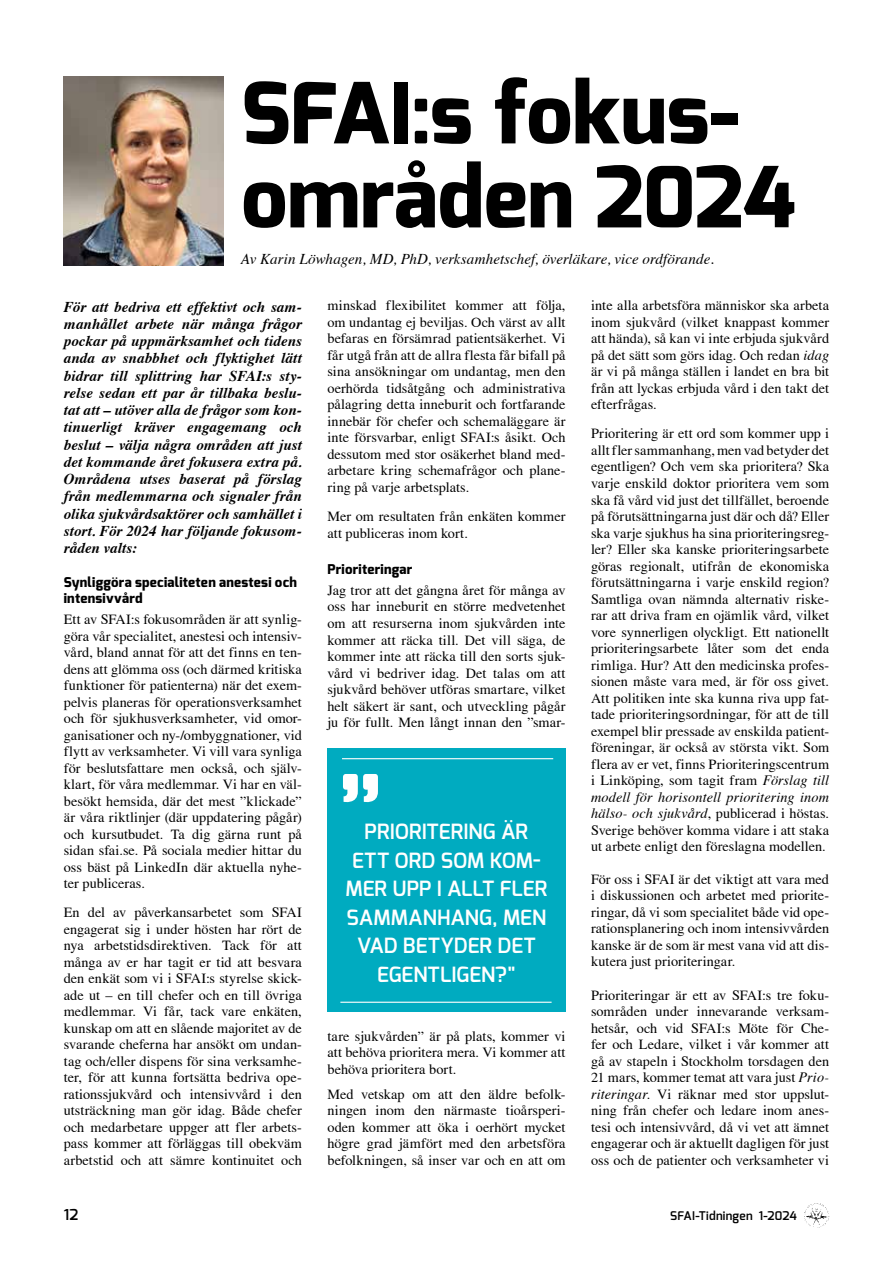
<style>
.page{position:relative;width:893px;height:1263px;background:#fff}
.page>*{position:absolute;margin:0;border:0;box-sizing:border-box;transform-origin:0 0}
.t1{font:800 84.15px/84px "Exo";letter-spacing:-.01em;color:#000}
.t2{font:600 21px/28.5px "Exo";color:#fff;text-align:center}
.t3{font:italic 700 15px/17.2px "Times";letter-spacing:.005em;color:#000;text-align:justify}
.t4{font:italic 15px "Times";letter-spacing:.005em;color:#000}
.t5{font:600 15px "Exo";color:#000}
.t6{font:14.25px/16.5px "Times";letter-spacing:.005em;color:#000;text-align:justify}
.t7{font:800 13.5px/16.5px "Exo";letter-spacing:.02em;color:#000}
.t8{font:600 12px "Exo";letter-spacing:.02em;color:#000}
.s1{font-style:italic}
</style>
<div class="page">
<img style="left:804px;top:1203px;width:25px;height:25px">
<img style="left:64px;top:77px;width:160px;height:188px">
<div style="left:327px;top:748px;width:239px;height:264px;background:#00abc0"></div>
<hr style="left:342px;top:758px;width:211px;height:1px;background:#fff">
<hr style="left:340px;top:1002px;width:212px;height:1px;background:#fff">
<svg style="left:343px;top:774px;width:35px;height:29px"></svg>
<h1 class="t1" style="left:241px;top:72px;width:556px">SFAI:s fokus&shy;områden 2024</h1>
<p class="t4" style="left:241px;top:246px;width:474px">Av Karin Löwhagen, MD, PhD, verksamhetschef, överläkare, vice ordförande.</p>
<p class="t3" style="left:64px;top:297px;width:240px">För att bedriva ett effektivt och sam&shy;manhållet arbete när många frågor pockar på uppmärksamhet och tidens anda av snabbhet och flyktighet lätt bidrar till splittring har SFAI:s sty&shy;relse sedan ett par år tillbaka beslu&shy;tat att – utöver alla de frågor som kon&shy;tinuerligt kräver engagemang och beslut – välja några områden att just det kommande året fokusera extra på.<br>Områdena utses baserat på förslag från medlemmarna och signaler från olika sjukvårdsaktörer och samhället i stort. För 2024 har följande fokusom&shy;råden valts:</p>
<p class="t7" style="left:64px;top:574px;width:235px">Synliggöra specialiteten anestesi och intensivvård</p>
<p class="t6" style="left:64px;top:611px;width:240px">Ett av SFAI:s fokusområden är att synlig&shy;göra vår specialitet, anestesi och intensiv&shy;vård, bland annat för att det finns en ten&shy;dens att glömma oss (och därmed kritiska funktioner för patienterna) när det exem&shy;pelvis planeras för operationsverksamhet och för sjukhusverksamheter, vid omor&shy;ganisationer och ny-/ombyggnationer, vid flytt av verksamheter. Vi vill vara synliga för beslutsfattare men också, och själv&shy;klart, för våra medlemmar. Vi har en väl&shy;besökt hemsida, där det mest ”klickade” är våra riktlinjer (där uppdatering pågår) och kursutbudet. Ta dig gärna runt på sidan sfai.se. På sociala medier hittar du oss bäst på LinkedIn där aktuella nyhe&shy;ter publiceras.</p>
<p class="t6" style="left:64px;top:904px;width:240px">En del av påverkansarbetet som SFAI engagerat sig i under hösten har rört de nya arbetstidsdirektiven. Tack för att många av er har tagit er tid att besvara den enkät som vi i SFAI:s styrelse skick&shy;ade ut – en till chefer och en till övriga medlemmar. Vi får, tack vare enkäten, kunskap om att en slående majoritet av de svarande cheferna har ansökt om undan&shy;tag och/eller dispens för sina verksamhe&shy;ter, för att kunna fortsätta bedriva ope&shy;rationssjukvård och intensivvård i den utsträckning man gör idag. Både chefer och medarbetare uppger att fler arbets&shy;pass kommer att förläggas till obekväm arbetstid och att sämre kontinuitet och</p>
<p class="t6" style="left:327px;top:297px;width:240px">minskad flexibilitet kommer att följa, om undantag ej beviljas. Och värst av allt befaras en försämrad patientsäkerhet. Vi får utgå från att de allra flesta får bifall på sina ansökningar om undantag, men den oerhörda tidsåtgång och administrativa pålagring detta inneburit och fortfarande innebär för chefer och schemaläggare är inte försvarbar, enligt SFAI:s åsikt. Och dessutom med stor osäkerhet bland med&shy;arbetare kring schemafrågor och plane&shy;ring på varje arbetsplats.</p>
<p class="t6" style="left:327px;top:508px;width:240px">Mer om resultaten från enkäten kommer att publiceras inom kort.</p>
<p class="t7" style="left:327px;top:561px;width:87px">Prioriteringar</p>
<p class="t6" style="left:327px;top:582px;width:240px">Jag tror att det gångna året för många av oss har inneburit en större medvetenhet om att resurserna inom sjukvården inte kommer att räcka till. Det vill säga, de kommer inte att räcka till den sorts sjuk&shy;vård vi bedriver idag. Det talas om att sjukvård behöver utföras smartare, vilket helt säkert är sant, och utveckling pågår ju för fullt. Men långt innan den ”smar-</p>
<h2 class="t2" style="left:345px;top:817px;width:204px">PRIORITERING ÄR<br>ETT ORD SOM KOM-<br>MER UPP I ALLT FLER<br>SAMMANHANG, MEN<br>VAD BETYDER DET<br>EGENTLIGEN?"</h2>
<p class="t6" style="left:327px;top:1027px;width:240px">tare sjukvården” är på plats, kommer vi att behöva prioritera mera. Vi kommer att behöva prioritera bort.</p>
<p class="t6" style="left:327px;top:1085px;width:240px">Med vetskap om att den äldre befolk&shy;ningen inom den närmaste tioårsperi&shy;oden kommer att öka i oerhört mycket högre grad jämfört med den arbetsföra befolkningen, så inser var och en att om</p>
<p class="t6" style="left:591px;top:297px;width:240px">inte alla arbetsföra människor ska arbeta inom sjukvård (vilket knappast kommer att hända), så kan vi inte erbjuda sjukvård på det sätt som görs idag. Och redan <span class="s1">idag </span>är vi på många ställen i landet en bra bit från att lyckas erbjuda vård i den takt det efterfrågas.</p>
<p class="t6" style="left:591px;top:425px;width:240px">Prioritering är ett ord som kommer upp i allt fler sammanhang, men vad betyder det egentligen? Och vem ska prioritera? Ska varje enskild doktor prioritera vem som ska få vård vid just det tillfället, beroende på förutsättningarna just där och då? Eller ska varje sjukhus ha sina prioriteringsreg&shy;ler? Eller ska kanske prioriteringsarbete göras regionalt, utifrån de ekonomiska förutsättningarna i varje enskild region?<br>Samtliga ovan nämnda alternativ riske&shy;rar att driva fram en ojämlik vård, vilket vore synnerligen olyckligt. Ett nationellt prioriteringsarbete låter som det enda rimliga. Hur? Att den medicinska profes&shy;sionen måste vara med, är för oss givet.<br>Att politiken inte ska kunna riva upp fat&shy;tade prioriteringsordningar, för att de till exempel blir pressade av enskilda patient&shy;föreningar, är också av största vikt. Som flera av er vet, finns Prioriteringscentrum i Linköping, som tagit fram <span class="s1">Förslag till modell för horisontell prioritering inom hälso- och sjukvård</span>, publicerad i höstas.<br>Sverige behöver komma vidare i att staka ut arbete enligt den föreslagna modellen.</p>
<p class="t6" style="left:591px;top:871px;width:240px">För oss i SFAI är det viktigt att vara med i diskussionen och arbetet med priorite&shy;ringar, då vi som specialitet både vid ope&shy;rationsplanering och inom intensivvården kanske är de som är mest vana vid att dis&shy;kutera just prioriteringar.</p>
<p class="t6" style="left:591px;top:987px;width:240px">Prioriteringar är ett av SFAI:s tre foku&shy;sområden under innevarande verksam&shy;hetsår, och vid SFAI:s Möte för Che&shy;fer och Ledare, vilket i vår kommer att gå av stapeln i Stockholm torsdagen den 21 mars, kommer temat att vara just <span class="s1">Prio&shy;riteringar</span>. Vi räknar med stor uppslut&shy;ning från chefer och ledare inom anes&shy;tesi och intensivvård, då vi vet att ämnet engagerar och är aktuellt dagligen för just oss och de patienter och verksamheter vi</p>
<p class="t5" style="left:64px;top:1205px;width:16px">12</p>
<p class="t8" style="left:670px;top:1208px;width:128px">SFAI-Tidningen 1-2024</p>
</div>
